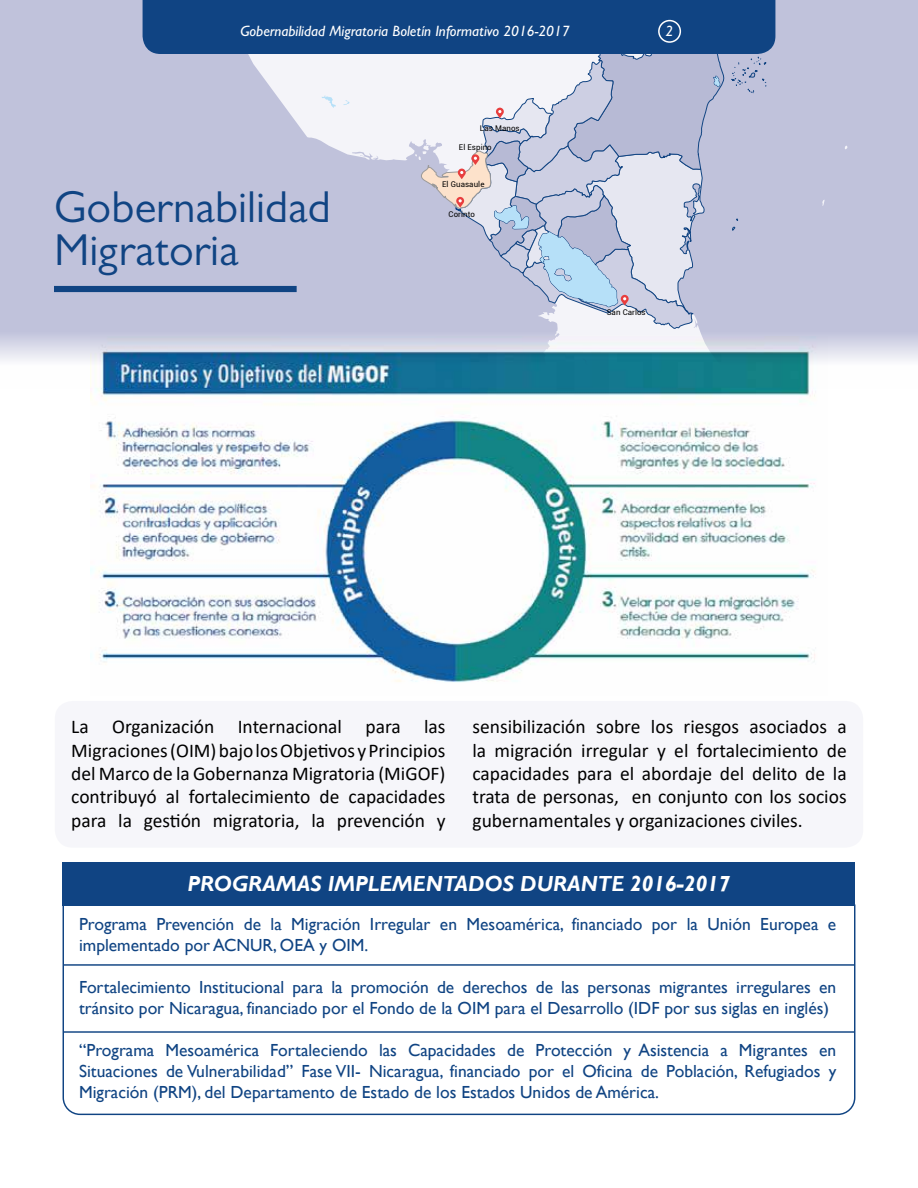
<style>
.page{position:relative;width:918px;height:1188px;background:#fff}
.page>*{position:absolute;margin:0;border:0;box-sizing:border-box;transform-origin:0 0}
.t1{font:45px/43.2px "Gill Sans MT Pro";color:#104483}
.t2{font:italic 700 21.9px "Gill Sans";color:#fff}
.t3{font:19.5px/23.4px "Calibri";color:#000;text-align:justify}
.t4{font:17.55px/21px "Gill Sans";color:#104483}
.t5{font:italic 500 15px "Gill Sans MT Pro";color:#fff}
.t6{font:7.95px "Roboto";letter-spacing:.01em;color:#000}
</style>
<div class="page">
<div style="left:0;top:0;width:918px;height:389px;background:#c0c2db"></div>
<svg style="left:110px;top:0;width:737px;height:389px"></svg>
<div style="left:54px;top:286px;width:243px;height:6px;background:#104483"></div>
<div style="left:55px;top:701px;width:808px;height:147px;background:#f6f6fa;border-radius:18px"></div>
<div style="left:63px;top:862px;width:792px;height:43px;background:#104483"></div>
<svg style="left:62px;top:904px;width:794px;height:212px"></svg>
<hr style="left:63px;top:964px;width:792px;height:2px;background:#104483">
<hr style="left:63px;top:1031px;width:792px;height:2px;background:#104483">
<svg style="left:143px;top:0;width:632px;height:329px"></svg>
<div style="left:658px;top:20px;width:23px;height:23px;border:2px solid #fff;border-radius:50%"></div>
<img style="left:90px;top:336px;width:738px;height:347px">
<p class="t5" style="left:240px;top:22px;width:331px">Gobernabilidad Migratoria Boletín Informativo 2016-2017</p>
<p class="t5" style="left:666px;top:22px;width:9px">2</p>
<p class="t6" style="left:480px;top:123px;width:41px">Las Manos</p>
<p class="t6" style="left:459px;top:142px;width:34px">El Espino</p>
<h1 class="t1" style="left:54px;top:185px;width:279px">Gobernabilidad<br>Migratoria</h1>
<p class="t6" style="left:442px;top:179px;width:44px">El Guasaule</p>
<p class="t6" style="left:449px;top:209px;width:28px">Corinto</p>
<p class="t6" style="left:607px;top:307px;width:41px">San Carlos</p>
<p class="t3" style="left:71px;top:715px;width:376px">La Organización Internacional para las Migraciones (OIM) bajo los Objetivos y Principios del Marco de la Gobernanza Migratoria (MiGOF) contribuyó al fortalecimiento de capacidades para la gestión migratoria, la prevención y</p>
<p class="t3" style="left:472px;top:715px;width:376px">sensibilización sobre los riesgos asociados a la migración irregular y el fortalecimiento de capacidades para el abordaje del delito de la trata de personas, en conjunto con los socios gubernamentales y organizaciones civiles.</p>
<p class="t2" style="left:188px;top:871px;width:545px">PROGRAMAS IMPLEMENTADOS DURANTE 2016-2017</p>
<p class="t4" style="left:79px;top:914px;width:759px">Programa Prevención de la Migración Irregular en Mesoamérica, financiado por la Unión Europea e implementado por ACNUR, OEA y OIM.</p>
<p class="t4" style="left:79px;top:977px;width:759px">Fortalecimiento Institucional para la promoción de derechos de las personas migrantes irregulares en tránsito por Nicaragua, financiado por el Fondo de la OIM para el Desarrollo (IDF por sus siglas en inglés)</p>
<p class="t4" style="left:79px;top:1040px;width:759px;text-align:justify">“Programa Mesoamérica Fortaleciendo las Capacidades de Protección y Asistencia a Migrantes en Situaciones de Vulnerabilidad” Fase VII- Nicaragua, financiado por el Oficina de Población, Refugiados y Migración (PRM), del Departamento de Estado de los Estados Unidos de América.</p>
</div>
